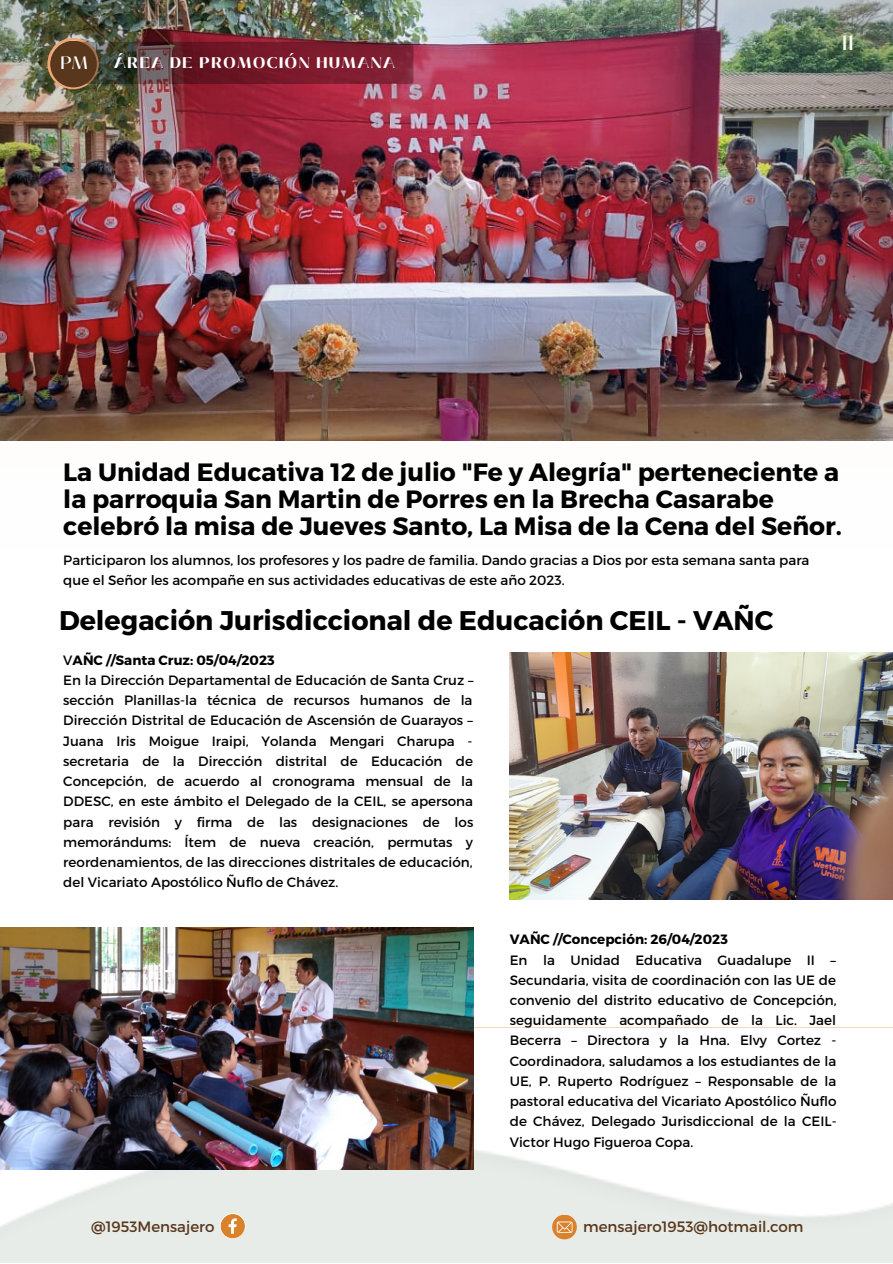
<style>
.page{position:relative;width:893px;height:1264px;background:#fff}
.page>*{position:absolute;margin:0;border:0;box-sizing:border-box;transform-origin:0 0}
.t1{font:700 27px "Montserrat";color:#000}
.t2{font:700 25.05px/27px "Montserrat";color:#000}
.t3{font:500 21px "Black Mango";color:#fffcf5}
.t4{font:500 18px "Black Mango";color:#fff}
.t5{font:800 15.3px "Black Mango";letter-spacing:.11em;color:#fff}
.t6{font:15px "Montserrat";color:#59371c}
.t7{font:13.5px/20.2px "Montserrat";color:#000}
.t8{font:700 13.5px "Montserrat";color:#000}
.s1{font-weight:700}
</style>
<div class="page">
<img style="left:0;top:0;width:892px;height:441px">
<svg style="left:47px;top:38px;width:52px;height:51px"></svg>
<svg style="left:76px;top:42px;width:337px;height:42px;background:#6b2530"></svg>
<div style="left:50px;top:41px;width:47px;height:46px;background:#59371c;border-radius:50%"></div>
<img style="left:0;top:970px;width:892px;height:292px">
<svg style="left:220px;top:1213px;width:26px;height:25px"></svg>
<svg style="left:552px;top:1214px;width:24px;height:25px"></svg>
<svg style="left:556px;top:1221px;width:16px;height:11px"></svg>
<img style="left:509px;top:652px;width:383px;height:247px">
<img style="left:0;top:927px;width:473px;height:242px">
<h3 class="t4" style="left:60px;top:49px;width:29px">PM</h3>
<p class="t5" style="left:114px;top:51px;width:282px">ÁREA DE PROMOCIÓN HUMANA</p>
<h3 class="t3" style="left:840px;top:26px;width:14px">11</h3>
<h2 class="t2" style="left:63px;top:457px;width:780px">La Unidad Educativa 12 de julio "Fe y Alegría" perteneciente a la parroquia San Martin de Porres en la Brecha Casarabe celebró la misa de Jueves Santo, La Misa de la Cena del Señor.</h2>
<p class="t7" style="left:63px;top:549px;width:747px">Participaron los alumnos, los profesores y los padre de familia. Dando gracias a Dios por esta semana santa para que el Señor les acompañe en sus actividades educativas de este año 2023.</p>
<h1 class="t1" style="left:59px;top:602px;width:715px">Delegación Jurisdiccional de Educación CEIL - VAÑC</h1>
<p class="t7" style="left:63px;top:649px;width:411px">V<span class="s1">AÑC //Santa Cruz: 05/04/2023<br></span>En la Dirección Departamental de Educación de Santa Cruz – sección Planillas-la técnica de recursos humanos de la Dirección Distrital de Educación de Ascensión de Guarayos – Juana Iris Moigue Iraipi, Yolanda Mengari Charupa - secretaria de la Dirección distrital de Educación de Concepción, de acuerdo al cronograma mensual de la DDESC, en este ámbito el Delegado de la CEIL, se apersona para revisión y firma de las designaciones de los memorándums: Ítem de nueva creación, permutas y reordenamientos, de las direcciones distritales de educación, del Vicariato Apostólico Ñuflo de Chávez.</p>
<p class="t6" style="left:91px;top:1216px;width:125px">@1953Mensajero</p>
<p class="t8" style="left:509px;top:930px;width:219px">VAÑC //Concepción: 26/04/2023</p>
<p class="t7" style="left:509px;top:948px;width:328px;text-align:justify">En la Unidad Educativa Guadalupe II – Secundaria, visita de coordinación con las UE de convenio del distrito educativo de Concepción, seguidamente acompañado de la Lic. Jael Becerra – Directora y la Hna. Elvy Cortez - Coordinadora, saludamos a los estudiantes de la UE, P. Ruperto Rodríguez – Responsable de la pastoral educativa del Vicariato Apostólico Ñuflo de Chávez, Delegado Jurisdiccional de la CEIL-Victor Hugo Figueroa Copa.</p>
<p class="t6" style="left:583px;top:1216px;width:222px">mensajero1953@hotmail.com</p>
</div>
